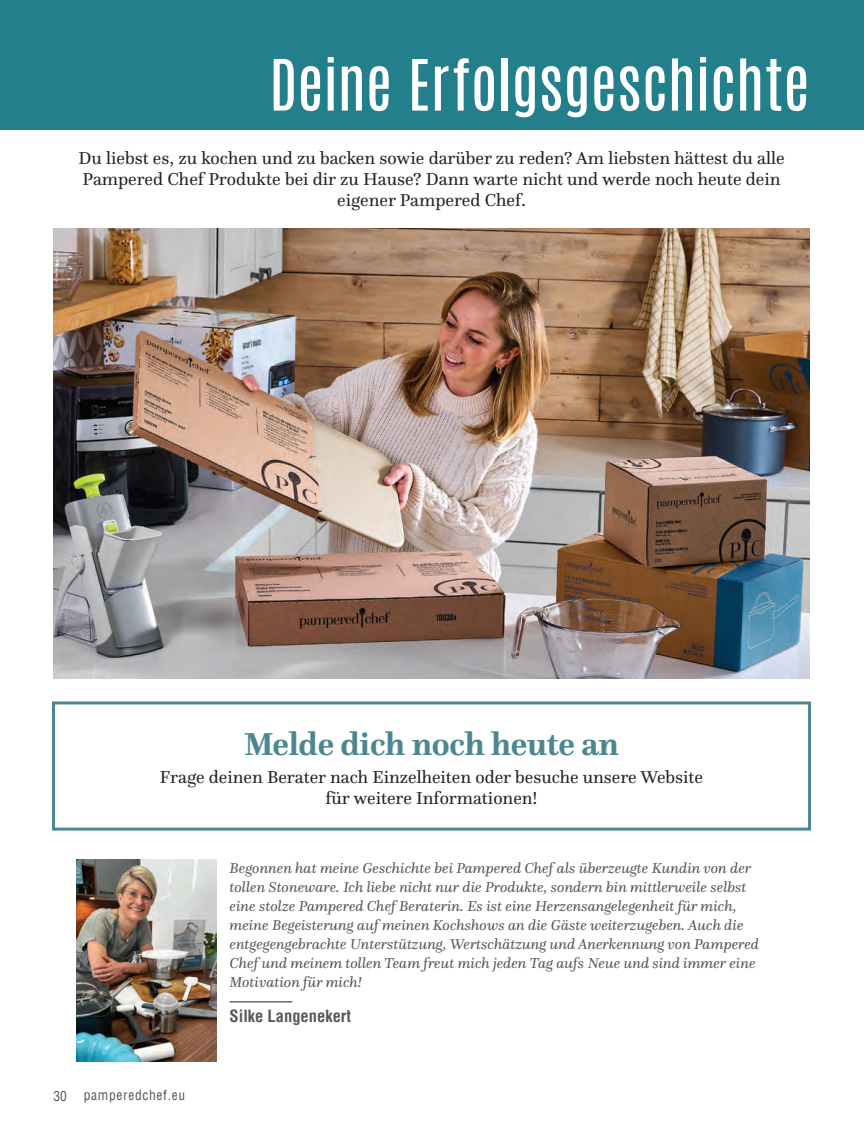
<style>
.page{position:relative;width:864px;height:1135px;background:#fff}
.page>*{position:absolute;margin:0;border:0;box-sizing:border-box;transform-origin:0 0}
.t1{font:60px "Antonio";color:#fff}
.t2{font:700 33px "Questa";letter-spacing:-.01em;color:#4c878f}
.t3{font:18px/21px "Questa";color:#231f20;text-align:center}
.t4{font:700 condensed 16.5px "Helvetica Com";color:#57585a}
.t5{font:italic 15px/19px "Questa";color:#57585a}
.t6{font:condensed 13.5px "Helvetica Com";letter-spacing:.05em;color:#57585a}
</style>
<div class="page">
<img style="left:54px;top:228px;width:756px;height:450px">
<div style="left:0;top:0;width:864px;height:130px;background:#247f8d"></div>
<div style="left:52px;top:701px;width:759px;height:129px;border:3px solid #4c878f"></div>
<hr style="left:230px;top:1001px;width:62px;height:1px;background:#231f20">
<img style="left:76px;top:859px;width:140px;height:201px">
<h1 class="t1" style="left:269px;top:41px;width:542px">Deine Erfolgsgeschichte</h1>
<p class="t3" style="left:79px;top:148px;width:707px">Du liebst es, zu kochen und zu backen sowie darüber zu reden? Am liebsten hättest du alle<br>Pampered Chef Produkte bei dir zu Hause? Dann warte nicht und werde noch heute dein eigener Pampered Chef.</p>
<h2 class="t2" style="left:244px;top:722px;width:377px">Melde dich noch heute an</h2>
<p class="t3" style="left:160px;top:766px;width:545px">Frage deinen Berater nach Einzelheiten oder besuche unsere Website für weitere Informationen!</p>
<p class="t6" style="left:54px;top:1087px;width:15px">30</p>
<p class="t6" style="left:84px;top:1086px;width:103px">pamperedchef.eu</p>
<p class="t5" style="left:230px;top:857px;width:531px">Begonnen hat meine Geschichte bei Pampered Chef als überzeugte Kundin von der tollen Stoneware. Ich liebe nicht nur die Produkte, sondern bin mittlerweile selbst eine stolze Pampered Chef Beraterin. Es ist eine Herzensangelegenheit für mich, meine Begeisterung auf meinen Kochshows an die Gäste weiterzugeben. Auch die entgegengebrachte Unterstützung, Wertschätzung und Anerkennung von Pampered Chef und meinem tollen Team freut mich jeden Tag aufs Neue und sind immer eine Motivation für mich!</p>
<p class="t4" style="left:230px;top:1004px;width:123px">Silke Langenekert</p>
</div>
